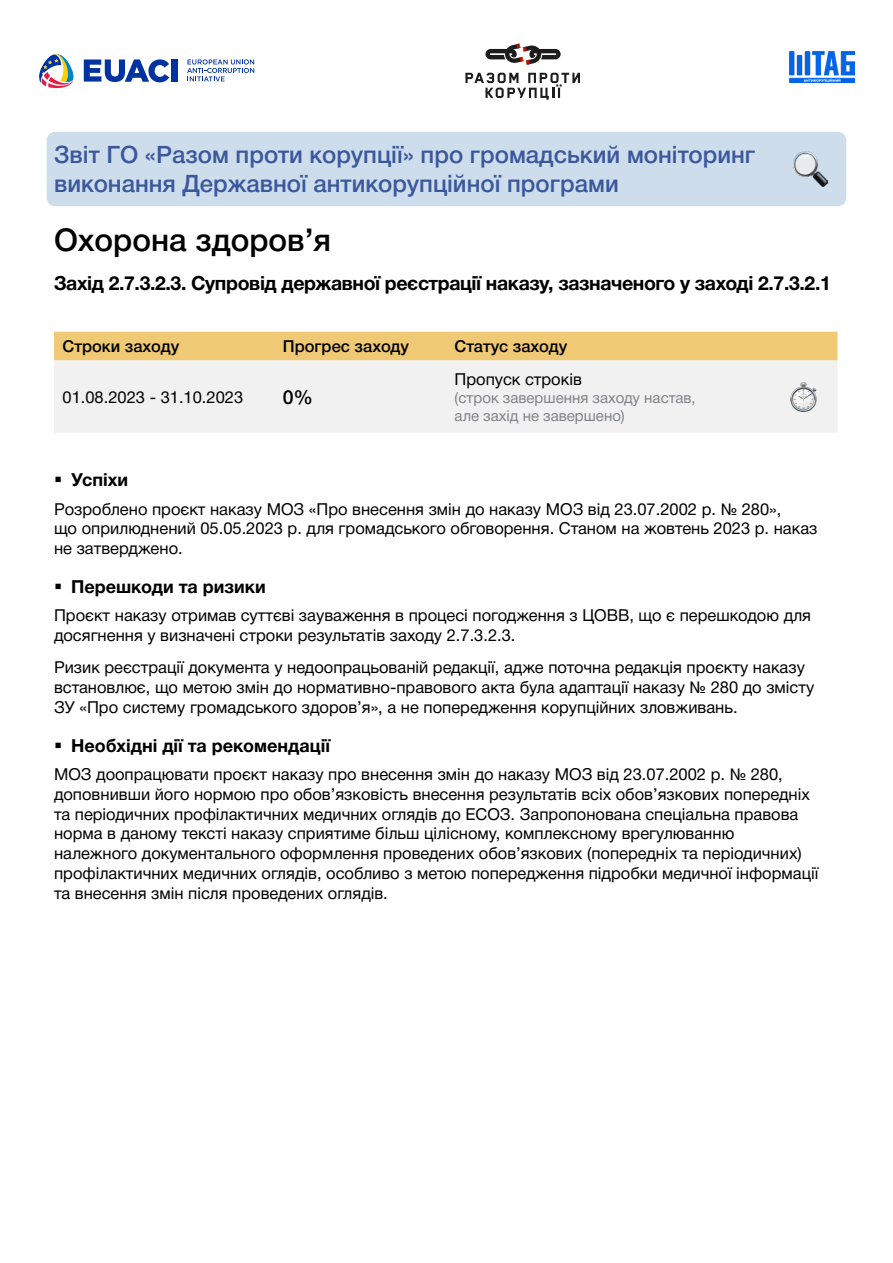
<style>
.page{position:relative;width:893px;height:1263px;background:#fff}
.page>*{position:absolute;margin:0;border:0;box-sizing:border-box;transform-origin:0 0}
.t1{font:500 31.5px "Helvetica Neue Cyr";color:#000}
.t2{font:500 24px/28.8px "Helvetica Neue Cyr";color:#3c589d}
.t3{font:700 19.5px "Helvetica Neue Cyr";letter-spacing:-.02em;color:#000}
.t4{font:500 19.5px "Helvetica Neue Cyr";color:#000}
.t5{font:700 18px "Helvetica Neue Cyr";color:#000}
.t6{font:16.5px/19.8px "Helvetica Neue Cyr";color:#000}
.t7{font:500 16.5px "Helvetica Neue Cyr";color:#000}
.t8{font:15px/18px "Helvetica Neue Cyr";color:#808285}
</style>
<div class="page">
<div style="left:47px;top:132px;width:799px;height:74px;background:#cdddeb;border-radius:9px"></div>
<img style="left:793px;top:152px;width:34px;height:34px">
<svg style="left:187px;top:59px;width:67px;height:22px"></svg>
<svg style="left:39px;top:53px;width:35px;height:35px"></svg>
<svg style="left:84px;top:59px;width:85px;height:23px"></svg>
<div style="left:171px;top:59px;width:7px;height:23px;background:#0033a1"></div>
<svg style="left:465px;top:73px;width:115px;height:27px"></svg>
<svg style="left:485px;top:44px;width:76px;height:21px"></svg>
<img style="left:790px;top:51px;width:65px;height:31px">
<div style="left:54px;top:332px;width:783px;height:28px;background:#f0c975"></div>
<div style="left:54px;top:360px;width:783px;height:73px;background:#f1f1f2"></div>
<img style="left:789px;top:382px;width:30px;height:30px">
<h2 class="t2" style="left:54px;top:140px;width:703px">Звіт ГО «Разом проти корупції» про громадський моніторинг виконання Державної антикорупційної програми</h2>
<h1 class="t1" style="left:54px;top:222px;width:279px">Охорона здоров’я</h1>
<p class="t3" style="left:54px;top:273px;width:778px">Захід 2.7.3.2.3. Супровід державної реєстрації наказу, зазначеного у заході 2.7.3.2.1</p>
<p class="t7" style="left:63px;top:337px;width:118px">Строки заходу</p>
<p class="t7" style="left:283px;top:337px;width:128px">Прогрес заходу</p>
<p class="t7" style="left:455px;top:337px;width:114px">Статус заходу</p>
<p class="t6" style="left:63px;top:387px;width:182px">01.08.2023 - 31.10.2023</p>
<p class="t4" style="left:283px;top:386px;width:32px">0%</p>
<p class="t6" style="left:455px;top:369px;width:129px">Пропуск строків</p>
<p class="t8" style="left:455px;top:388px;width:243px">(строк завершення заходу настав, але захід не завершено)</p>
<p class="t5" style="left:71px;top:470px;width:58px">Успіхи</p>
<p class="t6" style="left:54px;top:499px;width:765px">Розроблено проєкт наказу МОЗ «Про внесення змін до наказу МОЗ від 23.07.2002 р. № 280»,<br>що оприлюднений 05.05.2023 р. для громадського обговорення. Станом на жовтень 2023 р. наказ не затверджено.</p>
<p class="t5" style="left:71px;top:576px;width:196px">Перешкоди та ризики</p>
<p class="t6" style="left:54px;top:605px;width:759px">Проєкт наказу отримав суттєві зауваження в процесі погодження з ЦОВВ, що є перешкодою для досягнення у визначені строки результатів заходу 2.7.3.2.3.</p>
<p class="t6" style="left:54px;top:658px;width:762px">Ризик реєстрації документа у недоопрацьованій редакції, адже поточна редакція проєкту наказу встановлює, що метою змін до нормативно-правового акта була адаптації наказу № 280 до змісту<br>ЗУ «Про систему громадського здоров’я», а не попередження корупційних зловживань.</p>
<p class="t5" style="left:71px;top:735px;width:261px">Необхідні дії та рекомендації</p>
<p class="t6" style="left:54px;top:764px;width:766px">МОЗ доопрацювати проєкт наказу про внесення змін до наказу МОЗ від 23.07.2002 р. № 280, доповнивши його нормою про обов’язковість внесення результатів всіх обов’язкових попередніх та періодичних профілактичних медичних оглядів до ЕСОЗ. Запропонована спеціальна правова норма в даному тексті наказу сприятиме більш цілісному, комплексному врегулюванню належного документального оформлення проведених обов’язкових (попередніх та періодичних) профілактичних медичних оглядів, особливо з метою попередження підробки медичної інформації та внесення змін після проведених оглядів.</p>
</div>
